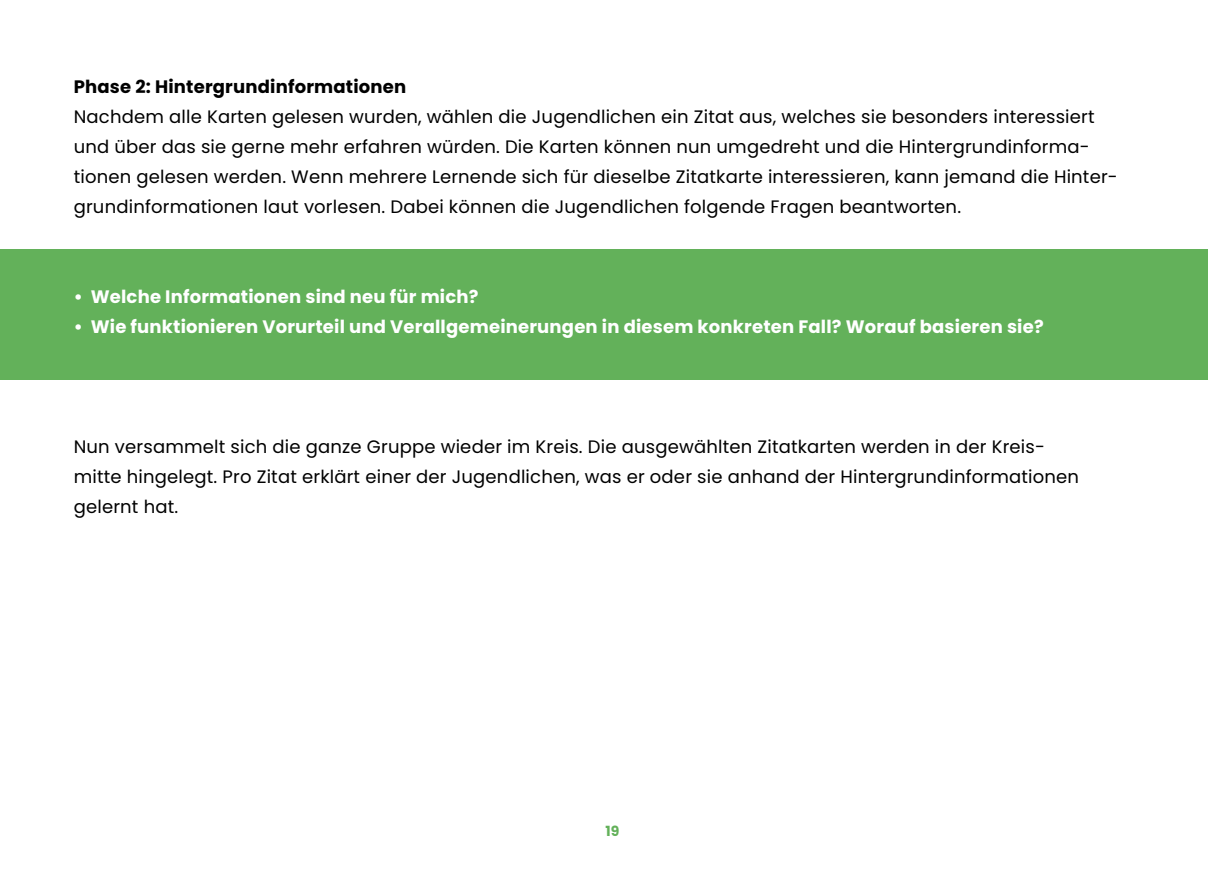
<style>
.page{position:relative;width:1208px;height:874px;background:#fff}
.page>*{position:absolute;margin:0;border:0;box-sizing:border-box;transform-origin:0 0}
.t1{font:18px/30px "Poppins";letter-spacing:.01em;color:#000}
.t2{font:700 18px "Poppins";letter-spacing:.01em;color:#fff}
.t3{font:700 18px "Poppins";letter-spacing:.01em;color:#000}
.t4{font:700 14px "Poppins";color:#63b15a}
</style>
<div class="page">
<div style="left:0;top:249px;width:1208px;height:131px;background:#63b15a"></div>
<p class="t3" style="left:74px;top:76px;width:334px">Phase 2: Hintergrundinformationen</p>
<p class="t1" style="left:74px;top:101px;width:1045px">Nachdem alle Karten gelesen wurden, wählen die Jugendlichen ein Zitat aus, welches sie besonders interessiert und über das sie gerne mehr erfahren würden. Die Karten können nun umgedreht und die Hintergrundinforma&shy;tionen gelesen werden. Wenn mehrere Lernende sich für dieselbe Zitatkarte interessieren, kann jemand die Hinter&shy;grundinformationen laut vorlesen. Dabei können die Jugendlichen folgende Fragen beantworten.</p>
<p class="t2" style="left:74px;top:286px;width:406px">• Welche Informationen sind neu für mich?</p>
<p class="t2" style="left:74px;top:316px;width:971px">• Wie funktionieren Vorurteil und Verallgemeinerungen in diesem konkreten Fall? Worauf basieren sie?</p>
<p class="t1" style="left:74px;top:431px;width:1007px">Nun versammelt sich die ganze Gruppe wieder im Kreis. Die ausgewählten Zitatkarten werden in der Kreis&shy;mitte hingelegt. Pro Zitat erklärt einer der Jugendlichen, was er oder sie anhand der Hintergrundinformationen gelernt hat.</p>
<p class="t4" style="left:605px;top:822px;width:15px">19</p>
</div>
